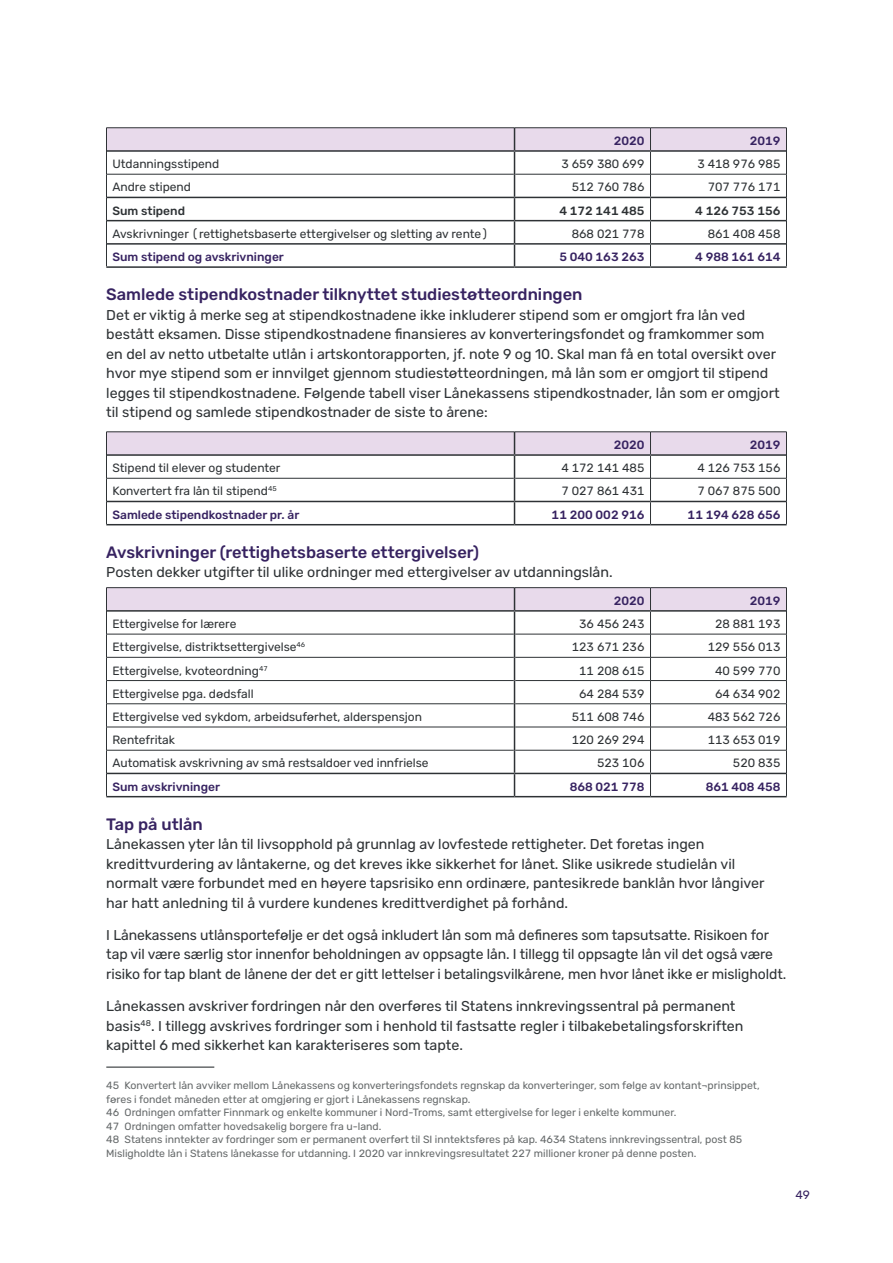
<style>
.page{position:relative;width:893px;height:1263px;background:#fff}
.page>*{position:absolute;margin:0;border:0;box-sizing:border-box;transform-origin:0 0}
.t1{font:500 16.5px "Rubik";color:#372361}
.t2{font:14.25px/19.5px "Rubik";color:#2e3235}
.t3{font:12px "Rubik";color:#2e3235}
.t4{font:500 12px "Rubik";color:#372361}
.t5{font:500 12px "Rubik";color:#2e3235}
.t6{font:12px "Rubik";color:#372361}
.t7{font:10.5px/13.5px "Rubik";color:#666a6b}
</style>
<div class="page">
<hr style="left:106px;top:127px;width:408px;height:1px;background:#2e3235">
<hr style="left:514px;top:127px;width:136px;height:1px;background:#2e3235">
<hr style="left:650px;top:127px;width:137px;height:1px;background:#2e3235">
<hr style="left:106px;top:266px;width:408px;height:2px;background:#2e3235">
<hr style="left:514px;top:266px;width:136px;height:2px;background:#2e3235">
<hr style="left:650px;top:266px;width:137px;height:2px;background:#2e3235">
<svg style="left:106px;top:128px;width:681px;height:138px"></svg>
<hr style="left:107px;top:197px;width:407px;height:1px;background:#2e3235">
<hr style="left:514px;top:197px;width:136px;height:1px;background:#2e3235">
<hr style="left:650px;top:197px;width:136px;height:1px;background:#2e3235">
<hr style="left:107px;top:220px;width:407px;height:1px;background:#2e3235">
<hr style="left:514px;top:220px;width:136px;height:1px;background:#2e3235">
<hr style="left:650px;top:220px;width:136px;height:1px;background:#2e3235">
<hr style="left:106px;top:524px;width:408px;height:1px;background:#2e3235">
<hr style="left:514px;top:524px;width:136px;height:1px;background:#2e3235">
<hr style="left:650px;top:524px;width:137px;height:1px;background:#2e3235">
<svg style="left:106px;top:432px;width:681px;height:92px"></svg>
<hr style="left:106px;top:587px;width:408px;height:1px;background:#2e3235">
<hr style="left:514px;top:587px;width:136px;height:1px;background:#2e3235">
<hr style="left:650px;top:587px;width:137px;height:1px;background:#2e3235">
<svg style="left:106px;top:588px;width:681px;height:208px"></svg>
<hr style="left:107px;top:773px;width:407px;height:1px;background:#2e3235">
<hr style="left:514px;top:773px;width:136px;height:1px;background:#2e3235">
<hr style="left:650px;top:773px;width:136px;height:1px;background:#2e3235">
<hr style="left:106px;top:796px;width:408px;height:1px;background:#2e3235">
<hr style="left:514px;top:796px;width:136px;height:1px;background:#2e3235">
<hr style="left:650px;top:796px;width:137px;height:1px;background:#2e3235">
<hr style="left:106px;top:1066px;width:108px;height:2px;background:#666a6b">
<p class="t4" style="left:614px;top:134px;width:32px">2020</p>
<p class="t4" style="left:750px;top:134px;width:32px">2019</p>
<p class="t3" style="left:112px;top:157px;width:108px">Utdanningsstipend</p>
<p class="t3" style="left:561px;top:157px;width:85px">3 659 380 699</p>
<p class="t3" style="left:697px;top:157px;width:85px">3 418 976 985</p>
<p class="t3" style="left:112px;top:181px;width:80px">Andre stipend</p>
<p class="t3" style="left:572px;top:181px;width:74px">512 760 786</p>
<p class="t3" style="left:708px;top:181px;width:74px">707 776 171</p>
<p class="t5" style="left:112px;top:204px;width:74px">Sum stipend</p>
<p class="t5" style="left:559px;top:204px;width:87px">4 172 141 485</p>
<p class="t5" style="left:695px;top:204px;width:87px">4 126 753 156</p>
<p class="t3" style="left:112px;top:227px;width:378px">Avskrivninger (rettighetsbaserte ettergivelser og sletting av rente)</p>
<p class="t3" style="left:572px;top:227px;width:74px">868 021 778</p>
<p class="t3" style="left:708px;top:227px;width:74px">861 408 458</p>
<p class="t4" style="left:112px;top:250px;width:173px">Sum stipend og avskrivninger</p>
<p class="t4" style="left:559px;top:250px;width:87px">5 040 163 263</p>
<p class="t4" style="left:695px;top:250px;width:87px">4 988 161 614</p>
<p class="t1" style="left:106px;top:285px;width:478px">Samlede stipendkostnader tilknyttet studiestøtteordningen</p>
<p class="t2" style="left:106px;top:305px;width:675px">Det er viktig å merke seg at stipendkostnadene ikke inkluderer stipend som er omgjort fra lån ved bestått eksamen. Disse stipendkostnadene finansieres av konverteringsfondet og framkommer som en del av netto utbetalte utlån i artskontorapporten, jf. note 9 og 10. Skal man få en total oversikt over hvor mye stipend som er innvilget gjennom studiestøtteordningen, må lån som er omgjort til stipend legges til stipendkostnadene. Følgende tabell viser Lånekassens stipendkostnader, lån som er omgjort til stipend og samlede stipendkostnader de siste to årene:</p>
<p class="t4" style="left:614px;top:438px;width:32px">2020</p>
<p class="t4" style="left:750px;top:438px;width:32px">2019</p>
<p class="t3" style="left:112px;top:461px;width:170px">Stipend til elever og studenter</p>
<p class="t3" style="left:561px;top:461px;width:85px">4 172 141 485</p>
<p class="t3" style="left:697px;top:461px;width:85px">4 126 753 156</p>
<p class="t3" style="left:112px;top:485px;width:166px">Konvertert fra lån til stipend<sup>45</sup></p>
<p class="t3" style="left:561px;top:485px;width:85px">7 027 861 431</p>
<p class="t3" style="left:697px;top:485px;width:85px">7 067 875 500</p>
<p class="t4" style="left:112px;top:508px;width:188px">Samlede stipendkostnader pr. år</p>
<p class="t4" style="left:552px;top:508px;width:94px">11 200 002 916</p>
<p class="t4" style="left:688px;top:508px;width:94px">11 194 628 656</p>
<p class="t1" style="left:106px;top:543px;width:374px">Avskrivninger (rettighetsbaserte ettergivelser)</p>
<p class="t2" style="left:106px;top:563px;width:508px">Posten dekker utgifter til ulike ordninger med ettergivelser av utdanningslån.</p>
<p class="t4" style="left:614px;top:594px;width:32px">2020</p>
<p class="t4" style="left:750px;top:594px;width:32px">2019</p>
<p class="t3" style="left:112px;top:617px;width:125px">Ettergivelse for lærere</p>
<p class="t3" style="left:579px;top:617px;width:67px">36 456 243</p>
<p class="t3" style="left:715px;top:617px;width:67px">28 881 193</p>
<p class="t3" style="left:112px;top:640px;width:194px">Ettergivelse, distriktsettergivelse<sup>46</sup></p>
<p class="t3" style="left:572px;top:640px;width:74px">123 671 236</p>
<p class="t3" style="left:708px;top:640px;width:74px">129 556 013</p>
<p class="t3" style="left:112px;top:664px;width:157px">Ettergivelse, kvoteordning<sup>47</sup></p>
<p class="t3" style="left:579px;top:664px;width:67px">11 208 615</p>
<p class="t3" style="left:715px;top:664px;width:67px">40 599 770</p>
<p class="t3" style="left:112px;top:687px;width:143px">Ettergivelse pga. dødsfall</p>
<p class="t3" style="left:579px;top:687px;width:67px">64 284 539</p>
<p class="t3" style="left:715px;top:687px;width:67px">64 634 902</p>
<p class="t3" style="left:112px;top:710px;width:311px">Ettergivelse ved sykdom, arbeidsuførhet, alderspensjon</p>
<p class="t3" style="left:572px;top:710px;width:74px">511 608 746</p>
<p class="t3" style="left:708px;top:710px;width:74px">483 562 726</p>
<p class="t3" style="left:112px;top:733px;width:64px">Rentefritak</p>
<p class="t3" style="left:572px;top:733px;width:74px">120 269 294</p>
<p class="t3" style="left:708px;top:733px;width:74px">113 653 019</p>
<p class="t3" style="left:112px;top:756px;width:318px">Automatisk avskrivning av små restsaldoer ved innfrielse</p>
<p class="t3" style="left:597px;top:756px;width:49px">523 106</p>
<p class="t3" style="left:733px;top:756px;width:49px">520 835</p>
<p class="t4" style="left:112px;top:780px;width:109px">Sum avskrivninger</p>
<p class="t4" style="left:570px;top:780px;width:76px">868 021 778</p>
<p class="t4" style="left:706px;top:780px;width:76px">861 408 458</p>
<p class="t1" style="left:106px;top:815px;width:98px">Tap på utlån</p>
<p class="t2" style="left:106px;top:835px;width:660px">Lånekassen yter lån til livsopphold på grunnlag av lovfestede rettigheter. Det foretas ingen kredittvurdering av låntakerne, og det kreves ikke sikkerhet for lånet. Slike usikrede studielån vil normalt være forbundet med en høyere tapsrisiko enn ordinære, pantesikrede banklån hvor långiver har hatt anledning til å vurdere kundenes kredittverdighet på forhånd.</p>
<p class="t2" style="left:106px;top:926px;width:682px">I Lånekassens utlånsportefølje er det også inkludert lån som må defineres som tapsutsatte. Risikoen for tap vil være særlig stor innenfor beholdningen av oppsagte lån. I tillegg til oppsagte lån vil det også være risiko for tap blant de lånene der det er gitt lettelser i betalingsvilkårene, men hvor lånet ikke er misligholdt.</p>
<p class="t2" style="left:106px;top:997px;width:639px">Lånekassen avskriver fordringen når den overføres til Statens innkrevingssentral på permanent basis<sup>48</sup>. I tillegg avskrives fordringer som i henhold til fastsatte regler i tilbakebetalingsforskriften kapittel 6 med sikkerhet kan karakteriseres som tapte.</p>
<p class="t7" style="left:106px;top:1079px;width:655px">45 Konvertert lån avviker mellom Lånekassens og konverteringsfondets regnskap da konverteringer, som følge av kontant¬prinsippet, føres i fondet måneden etter at omgjøring er gjort i Lånekassens regnskap.<br>46 Ordningen omfatter Finnmark og enkelte kommuner i Nord-Troms, samt ettergivelse for leger i enkelte kommuner.<br>47 Ordningen omfatter hovedsakelig borgere fra u-land.<br>48 Statens inntekter av fordringer som er permanent overført til SI inntektsføres på kap. 4634 Statens innkrevingssentral, post 85<br>Misligholdte lån i Statens lånekasse for utdanning. I 2020 var innkrevingsresultatet 227 millioner kroner på denne posten.</p>
<p class="t6" style="left:796px;top:1188px;width:16px">49</p>
</div>
